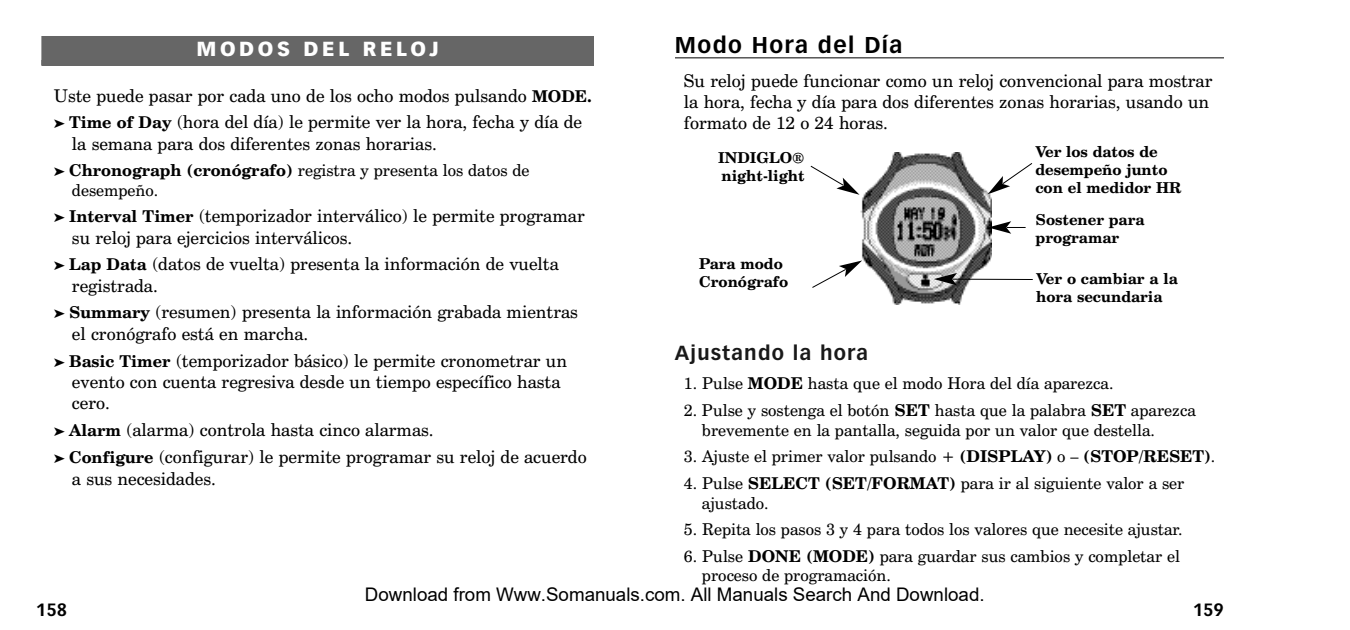
<style>
.page{position:relative;width:1350px;height:630px;background:#fff}
.page>*{position:absolute;margin:0;border:0;box-sizing:border-box;transform-origin:0 0}
.t1{font:700 22.5px "Vectora LH";letter-spacing:.06em;color:#000}
.t2{font:700 20px "Vectora LH";letter-spacing:.06em;color:#191919}
.t3{font:900 20px "Vectora LH";letter-spacing:.175em;color:#fff}
.t4{font:18.75px "Arial";color:#000}
.t5{font:17.5px/21.8px "Century Schoolbook BT";color:#000}
.t6{font:700 17.5px "Vectora LH";color:#000}
.t7{font:16.25px/19.5px "Century Schoolbook BT";color:#000}
.t8{font:700 15px/18px "Century Schoolbook BT";color:#000}
.s1{font-weight:700;font-size:16.25px}
.s2{font-weight:700}
</style>
<div class="page">
<hr style="left:675px;top:57px;width:549px;height:1px;background:#000">
<div style="left:41px;top:36px;width:553px;height:30px;background:#666"></div>
<img style="left:860px;top:152px;width:131px;height:152px">
<svg style="left:810px;top:166px;width:50px;height:29px"></svg>
<svg style="left:812px;top:260px;width:50px;height:28px"></svg>
<svg style="left:988px;top:163px;width:44px;height:31px"></svg>
<svg style="left:988px;top:221px;width:38px;height:13px"></svg>
<svg style="left:934px;top:273px;width:99px;height:12px"></svg>
<p class="t1" style="left:675px;top:35px;width:229px">Modo Hora del Día</p>
<p class="t5" style="left:684px;top:71px;width:530px;line-height:21px">Su reloj puede funcionar como un reloj convencional para mostrar la hora, fecha y día para dos diferentes zonas horarias, usando un formato de 12 o 24 horas.</p>
<p class="t3" style="left:197px;top:40px;width:244px">MODOS DEL RELOJ</p>
<p class="t5" style="left:54px;top:84px;width:540px;line-height:26.5px">Uste puede pasar por cada uno de los ocho modos pulsando <span class="s1">MODE. </span>➤ <span class="s1">Time of Day</span> (hora del día) le permite ver la hora, fecha y día de</p>
<p class="t5" style="left:72px;top:134px;width:366px">la semana para dos diferentes zonas horarias.</p>
<p class="t7" style="left:72px;top:161px;width:459px;line-height:20.5px;text-indent:-18px">➤ <span class="s2">Chronograph (cronógrafo)</span> registra y presenta los datos de desempeño.</p>
<p class="t5" style="left:72px;top:206px;width:514px;text-indent:-18px">➤ <span class="s1">Interval Timer</span> (temporizador interválico) le permite programar su reloj para ejercicios interválicos.</p>
<p class="t5" style="left:72px;top:254px;width:488px;text-indent:-18px">➤ <span class="s1">Lap Data</span> (datos de vuelta) presenta la información de vuelta registrada.</p>
<p class="t5" style="left:72px;top:303px;width:508px;text-indent:-18px">➤ <span class="s1">Summary</span> (resumen) presenta la información grabada mientras el cronógrafo está en marcha.</p>
<p class="t5" style="left:72px;top:351px;width:497px;text-indent:-18px">➤ <span class="s1">Basic Timer</span> (temporizador básico) le permite cronometrar un evento con cuenta regresiva desde un tiempo específico hasta cero.</p>
<p class="t5" style="left:54px;top:417px;width:534px;line-height:27.2px">➤ <span class="s1">Alarm</span> (alarma) controla hasta cinco alarmas.<br>➤ <span class="s1">Configure</span> (configurar) le permite programar su reloj de acuerdo</p>
<p class="t5" style="left:72px;top:469px;width:145px">a sus necesidades.</p>
<p class="t8" style="left:1035px;top:144px;width:147px">Ver los datos de desempeño junto con el medidor HR</p>
<p class="t8" style="left:718px;top:150px;width:88px">INDIGLO® night-light</p>
<p class="t8" style="left:1036px;top:212px;width:110px">Sostener para programar</p>
<p class="t8" style="left:699px;top:256px;width:90px">Para modo<br>Cronógrafo</p>
<p class="t8" style="left:1036px;top:271px;width:143px">Ver o cambiar a la hora secundaria</p>
<p class="t2" style="left:675px;top:344px;width:195px">Ajustando la hora</p>
<p class="t7" style="left:684px;top:375px;width:431px">1. Pulse <span class="s2">MODE</span> hasta que el modo Hora del día aparezca.</p>
<p class="t7" style="left:702px;top:402px;width:495px;text-indent:-18px">2. Pulse y sostenga el botón <span class="s2">SET</span> hasta que la palabra <span class="s2">SET</span> aparezca brevemente en la pantalla, seguida por un valor que destella.</p>
<p class="t7" style="left:684px;top:448px;width:533px">3. Ajuste el primer valor pulsando + <span class="s2">(DISPLAY)</span> o – <span class="s2">(STOP/RESET)</span>.</p>
<p class="t7" style="left:702px;top:475px;width:484px;text-indent:-18px">4. Pulse <span class="s2">SELECT (SET/FORMAT)</span> para ir al siguiente valor a ser ajustado.</p>
<p class="t7" style="left:684px;top:521px;width:500px">5. Repita los pasos 3 y 4 para todos los valores que necesite ajustar.</p>
<p class="t7" style="left:702px;top:548px;width:480px;text-indent:-18px">6. Pulse <span class="s2">DONE (MODE)</span> para guardar sus cambios y completar el proceso de programación.</p>
<p class="t6" style="left:1193px;top:602px;width:33px">159</p>
<p class="t4" style="left:365px;top:584px;width:621px">Download from Www.Somanuals.com. All Manuals Search And Download.</p>
<p class="t6" style="left:36px;top:602px;width:33px">158</p>
</div>
